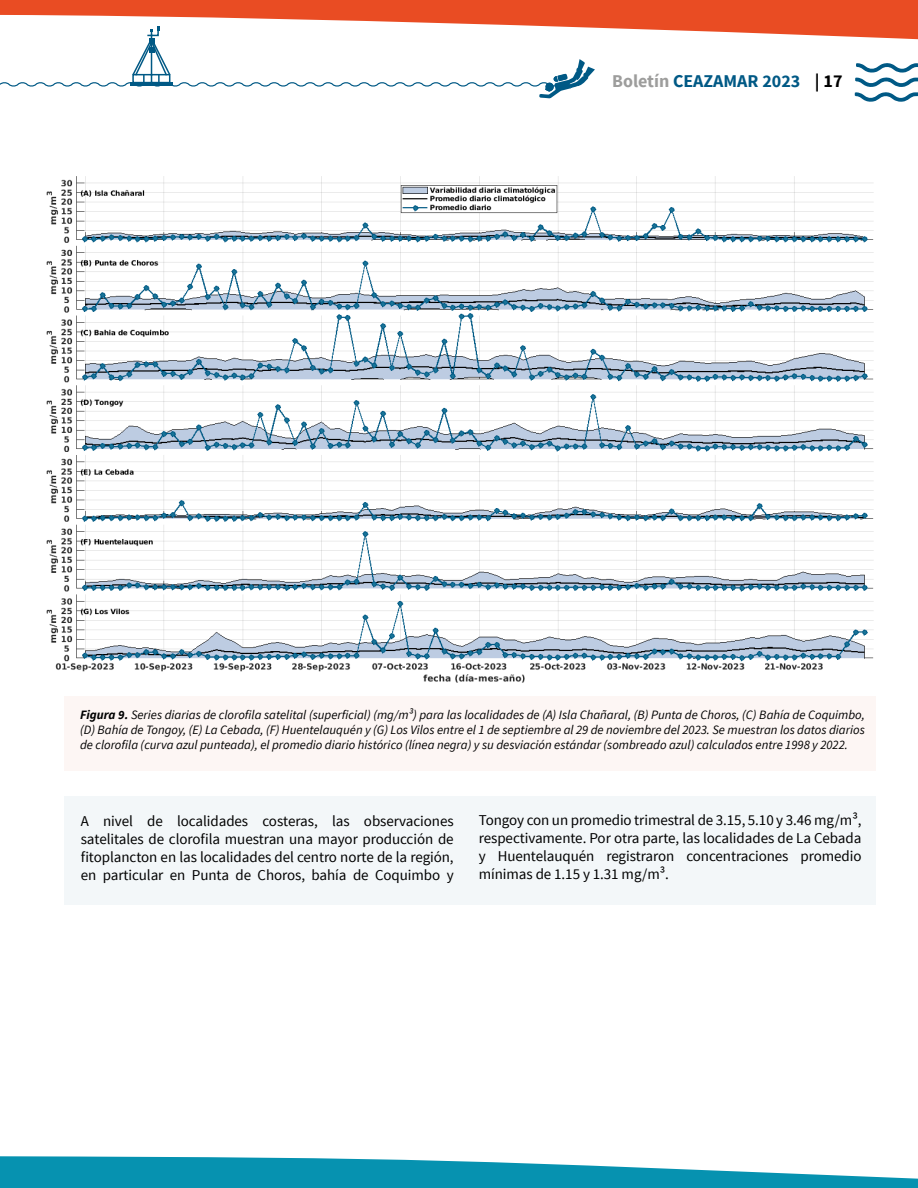
<style>
.page{position:relative;width:918px;height:1188px;background:#fff}
.page>*{position:absolute;margin:0;border:0;box-sizing:border-box;transform-origin:0 0}
.t1{font:700 18px "Source Sans Pro";color:#005985}
.t2{font:15px/18px "Source Sans Pro";letter-spacing:-.005em;color:#000;text-align:justify}
.t3{font:italic 12.75px/15px "Source Sans Pro";color:#000;text-align:justify}
.s1{color:#9d9d9c}
.s2{color:#000}
.s3{font-weight:700}
</style>
<div class="page">
<img style="left:46px;top:176px;width:828px;height:507px">
<svg style="left:0;top:1156px;width:918px;height:32px"></svg>
<svg style="left:0;top:0;width:918px;height:102px"></svg>
<div style="left:64px;top:696px;width:812px;height:75px;background:#fdf6f4"></div>
<div style="left:64px;top:796px;width:811px;height:108px;background:#f3f7f9"></div>
<h1 class="t1" style="left:612px;top:69px;width:232px"><span class="s1">Boletín</span> CEAZAMAR 2023 <span class="s2">| 17</span></h1>
<p class="t3" style="left:80px;top:707px;width:786px"><span class="s3">Figura 9.</span> Series diarias de clorofila satelital (superficial) (mg/m³) para las localidades de (A) Isla Chañaral, (B) Punta de Choros, (C) Bahía de Coquimbo, (D) Bahía de Tongoy, (E) La Cebada, (F) Huentelauquén y (G) Los Vilos entre el 1 de septiembre al 29 de noviembre del 2023. Se muestran los datos diarios de clorofila (curva azul punteada), el promedio diario histórico (línea negra) y su desviación estándar (sombreado azul) calculados entre 1998 y 2022.</p>
<p class="t2" style="left:81px;top:812px;width:374px">A nivel de localidades costeras, las observaciones satelitales de clorofila muestran una mayor producción de fitoplancton en las localidades del centro norte de la región, en particular en Punta de Choros, bahía de Coquimbo y</p>
<p class="t2" style="left:479px;top:812px;width:384px">Tongoy con un promedio trimestral de 3.15, 5.10 y 3.46 mg/m³, respectivamente. Por otra parte, las localidades de La Cebada y Huentelauquén registraron concentraciones promedio mínimas de 1.15 y 1.31 mg/m³.</p>
</div>
